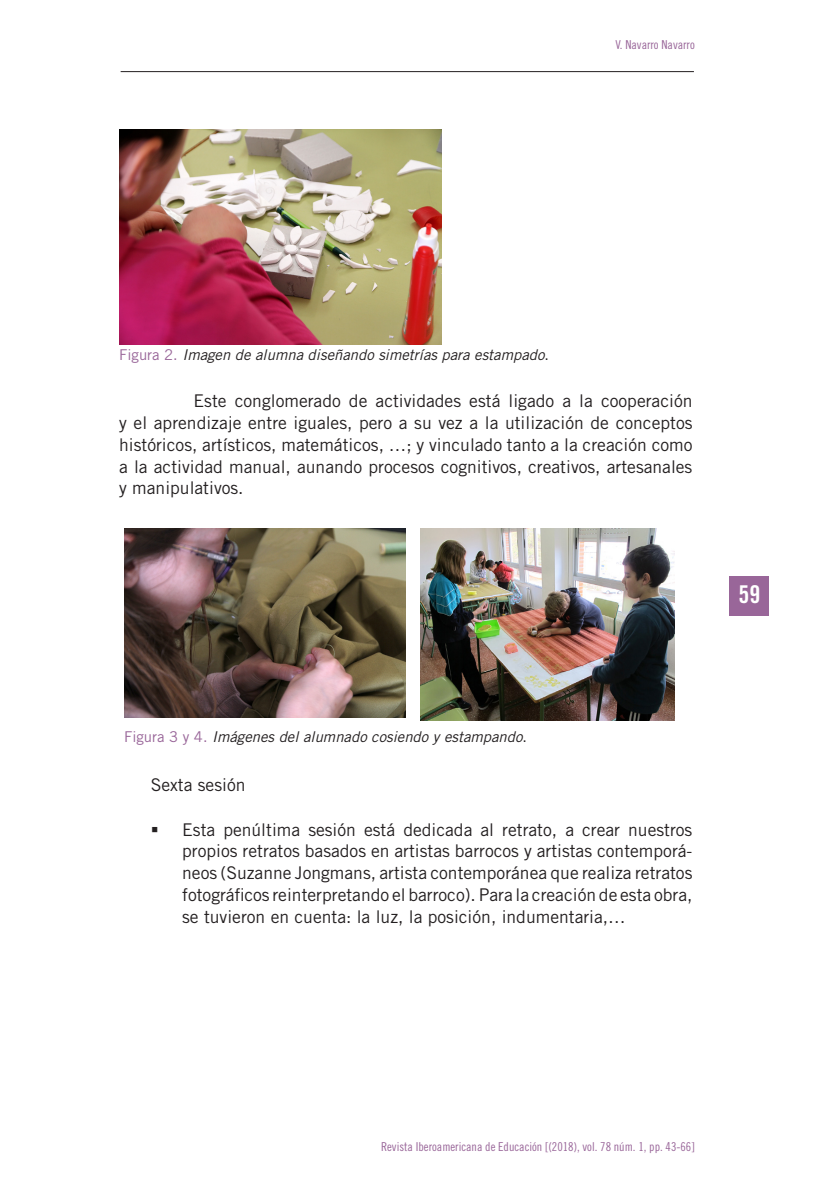
<style>
.page{position:relative;width:819px;height:1191px;background:#fff}
.page>*{position:absolute;margin:0;border:0;box-sizing:border-box;transform-origin:0 0}
.t1{font:24.5px "Trade Gothic Bold Cond Twenty";color:#fff}
.RIE_Texto{font:17.5px/21.9px "Trade Gothic";color:#231f20;text-align:justify}
.RIE_Fuente{font:italic 14.88px "Trade Gothic";color:#231f20}
.t2{font:12.25px "Trade Gothic Cond Eighteen";color:#969}
.s1{font-style:normal;color:#969}
.s2{font-style:normal}
.s3{font-family:"Trade Gothic";font-weight:700;font-size:19.25px}
</style>
<div class="page">
<hr style="left:121px;top:71px;width:573px;height:1px;background:#231f20">
<div style="left:729px;top:576px;width:40px;height:39px;background:#969"></div>
<img style="left:119px;top:129px;width:322px;height:215px">
<img style="left:124px;top:529px;width:282px;height:188px">
<img style="left:421px;top:529px;width:253px;height:191px">
<p class="t2" style="left:615px;top:38px;width:81px">V. Navarro Navarro</p>
<p class="RIE_Fuente" style="left:119px;top:346px;width:431px"><span class="s1">Figura 2.</span> Imagen de alumna diseñando simetrías para estampado<span class="s2">.</span></p>
<p class="RIE_Texto" style="left:119px;top:389px;width:575px;text-indent:74px">Este conglomerado de actividades está ligado a la cooperación y el aprendizaje entre iguales, pero a su vez a la utilización de conceptos históricos, artísticos, matemáticos, …; y vinculado tanto a la creación como a la actividad manual, aunando procesos cognitivos, creativos, artesanales y manipulativos.</p>
<h1 class="t1" style="left:738px;top:579px;width:24px">59<span class="s3">59</span></h1>
<p class="RIE_Fuente" style="left:124px;top:727px;width:404px"><span class="s1">Figura 3 y 4.</span> Imágenes del alumnado cosiendo y estampando<span class="s2">.</span></p>
<p class="RIE_Texto" style="left:151px;top:774px;width:96px">Sexta sesión</p>
<p class="RIE_Texto" style="left:182px;top:818px;width:511px;text-indent:-32px">▪ Esta penúltima sesión está dedicada al retrato, a crear nuestros propios retratos basados en artistas barrocos y artistas contemporá&shy;neos (Suzanne Jongmans, artista contemporánea que realiza retratos fotográficos reinterpretando el barroco). Para la creación de esta obra, se tuvieron en cuenta: la luz, la posición, indumentaria,…</p>
<p class="t2" style="left:381px;top:1139px;width:315px">Revista Iberoamericana de Educación [(2018), vol. 78 núm. 1, pp. 43-66]</p>
</div>
